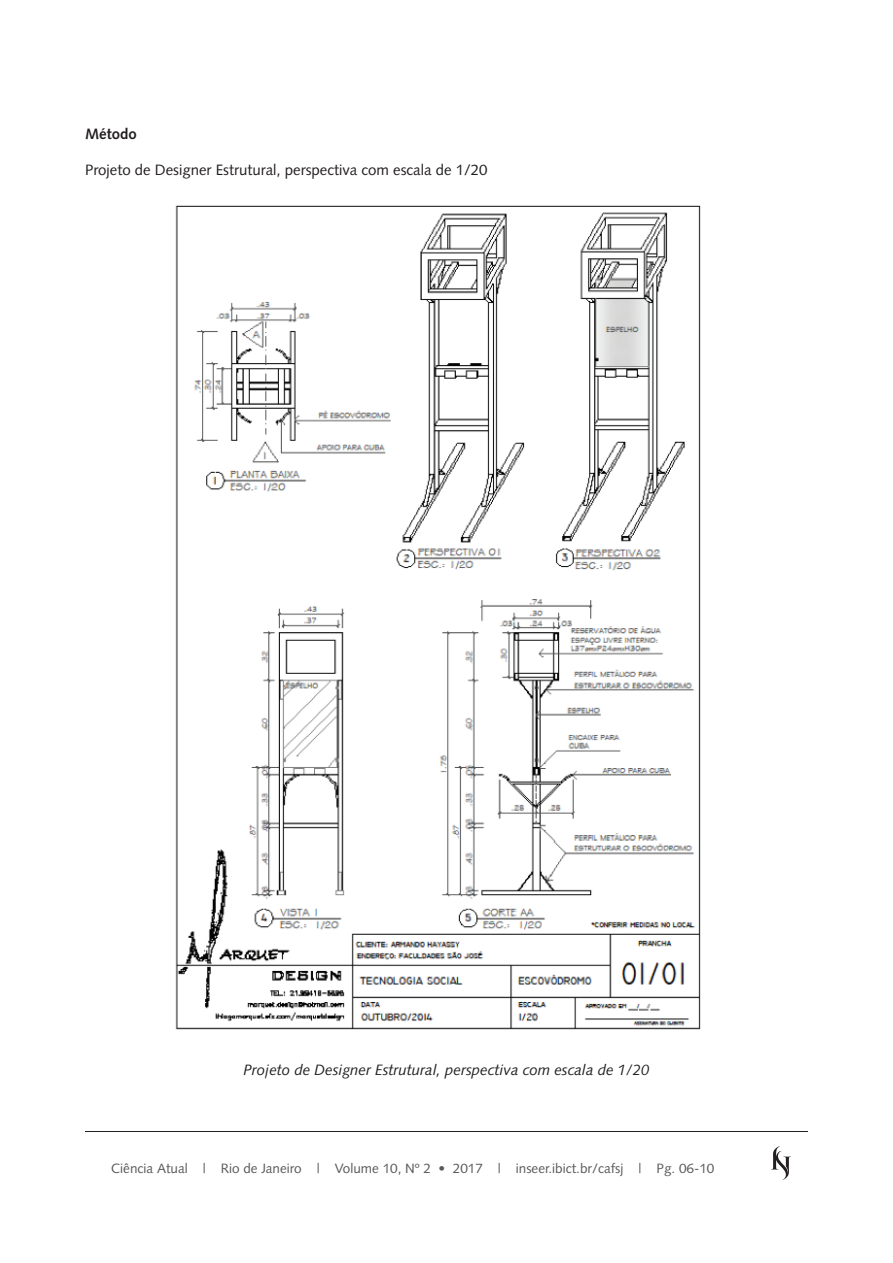
<style>
.page{position:relative;width:893px;height:1263px;background:#fff}
.page>*{position:absolute;margin:0;border:0;box-sizing:border-box;transform-origin:0 0}
.t1{font:15px "Syntax LT Std";color:#231f20}
.t2{font:italic 15px "Syntax LT Std";color:#231f20}
.t3{font:700 15px "Syntax LT Std";color:#231f20}
.t4{font:13.5px "Syntax LT Std";color:#58595b}
</style>
<div class="page">
<hr style="left:85px;top:1131px;width:723px;height:1px;background:#231f20">
<svg style="left:771px;top:1146px;width:20px;height:34px"></svg>
<img style="left:175px;top:205px;width:526px;height:825px">
<p class="t3" style="left:85px;top:125px;width:53px">Método</p>
<p class="t1" style="left:85px;top:161px;width:404px">Projeto de Designer Estrutural, perspectiva com escala de 1/20</p>
<p class="t2" style="left:243px;top:1061px;width:407px">Projeto de Designer Estrutural, perspectiva com escala de 1/20</p>
<p class="t4" style="left:111px;top:1160px;width:605px">Ciência Atual | Rio de Janeiro | Volume 10, Nº 2 • 2017 | inseer.ibict.br/cafsj | Pg. 06-10</p>
</div>
